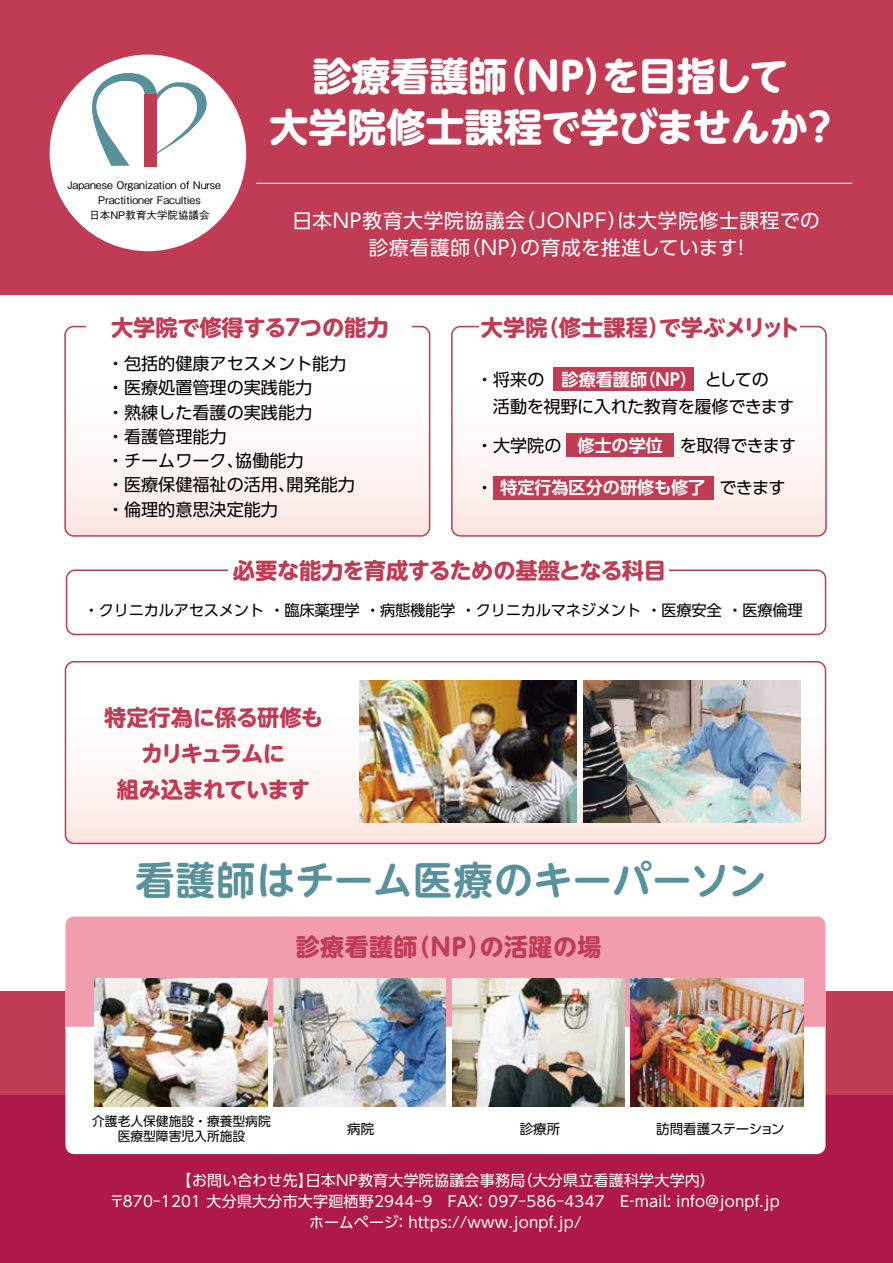
<style>
.page{position:relative;width:893px;height:1263px;background:#fff}
.page>*{position:absolute;margin:0;border:0;box-sizing:border-box;transform-origin:0 0}
.t1{font:700 39px "UD Shin M Go Pr 6 N";letter-spacing:-.005em;color:#fff}
.t2{font:700 39px "UD Shin M Go Pr 6 N De";letter-spacing:.02em;color:#58919b}
.t3{font:700 24px "UD Shin M Go Pr 6 N";letter-spacing:.02em;color:#bf3c54}
.t4{font:700 22.35px/36px "UD Shin M Go Pr 6 N";letter-spacing:-.025em;color:#bf3c54;text-align:center}
.t5{font:700 22.35px "UD Shin M Go Pr 6 N";letter-spacing:-.1em;color:#bf3c54}
.t6{font:19.65px "UD Shin Go Pr 6 N";letter-spacing:.04em;color:#fff}
.t7{font:19.65px "UD Shin Go Pr 6 N";letter-spacing:.015em;color:#fff}
.t8{font:17.1px/24.3px "UD Shin Go Pr 6 N";color:#000}
.t9{font:17.1px/27.2px "UD Shin Go Pr 6 N";letter-spacing:-.025em;color:#000}
.t10{font:17.1px "UD Shin Go Pr 6 N";letter-spacing:-.03em;color:#000}
.t11{font:700 17.1px "UD Shin Go Pr 6 N De";color:#fff}
.t12{font:15.3px "UD Shin Go Pr 6 N";letter-spacing:-.02em;color:#000}
.t13{font:15px/21px "UD Shin Go Pr 6 N";letter-spacing:.015em;color:#fff}
.t14{font:13.5px "UD Shin Go Pr 6 N";letter-spacing:-.01em;color:#000}
.t15{font:12.75px "UD Shin Go Pr 6 N";color:#000}
.t16{font:500 10.5px "Gothic BBB Pr 6 N";color:#000}
.s1{font-family:"UD Shin Go Pr 6 N De";font-weight:700;color:#fff}
.s2{font-family:"UD Shin Go Pr 6 N";font-weight:400;color:#000}
</style>
<div class="page">
<svg style="left:65px;top:662px;width:760px;height:181px"></svg>
<div style="left:65px;top:661px;width:761px;height:183px;border:2px solid #bf3c54;border-radius:9px"></div>
<svg style="left:67px;top:327px;width:363px;height:209px"></svg>
<div style="left:64px;top:326px;width:366px;height:211px;border:2px solid #bf3c54;border-radius:9px"></div>
<svg style="left:452px;top:327px;width:374px;height:207px"></svg>
<div style="left:451px;top:326px;width:376px;height:211px;border:2px solid #bf3c54;border-radius:9px"></div>
<div style="left:0;top:0;width:893px;height:294px;background:#bf3c54"></div>
<div style="left:0;top:992px;width:893px;height:271px;background:#bf3c54"></div>
<div style="left:0;top:1095px;width:893px;height:168px;background:#af194a"></div>
<div style="left:86px;top:311px;width:326px;height:30px;background:#fff"></div>
<div style="left:65px;top:916px;width:760px;height:238px;background:#fff;border-radius:9px"></div>
<div style="left:65px;top:916px;width:760px;height:111px;background:#f19dae"></div>
<div style="left:479px;top:311px;width:320px;height:30px;background:#fff"></div>
<div style="left:566px;top:433px;width:108px;height:23px;background:#bf3c54"></div>
<div style="left:553px;top:367px;width:140px;height:24px;background:#bf3c54"></div>
<div style="left:493px;top:476px;width:220px;height:23px;background:#bf3c54"></div>
<img style="left:274px;top:978px;width:172px;height:129px">
<img style="left:95px;top:978px;width:172px;height:129px">
<img style="left:452px;top:978px;width:172px;height:129px">
<img style="left:360px;top:680px;width:217px;height:142px">
<img style="left:583px;top:680px;width:218px;height:142px">
<img style="left:631px;top:978px;width:172px;height:129px">
<div style="left:66px;top:569px;width:760px;height:66px;border:2px solid #bf3c54;border-radius:9px"></div>
<div style="left:228px;top:555px;width:441px;height:29px;background:#fff"></div>
<hr style="left:256px;top:183px;width:596px;height:1px;background:#fff">
<div style="left:50px;top:55px;width:196px;height:196px;background:#fff;border-radius:50%"></div>
<svg style="left:92px;top:73px;width:119px;height:93px"></svg>
<div style="left:144px;top:94px;width:13px;height:72px;background:#bf3c54"></div>
<h1 class="t1" style="left:313px;top:42px;width:196px">診療看護師</h1>
<h1 class="t1" style="left:489px;top:42px;width:301px">（NP を目指して</h1>
<h1 class="t1" style="left:583px;top:42px;width:40px">）</h1>
<p class="t16" style="left:67px;top:176px;width:155px">Japanese Organization of Nurse</p>
<p class="t16" style="left:98px;top:191px;width:104px">Practitioner Faculties</p>
<p class="t16" style="left:89px;top:206px;width:122px">日本NP教育大学院協議会</p>
<h1 class="t1" style="left:269px;top:93px;width:540px">大学院修士課程で学びませんか</h1>
<h1 class="t1" style="left:800px;top:93px;width:40px">?</h1>
<h3 class="t6" style="left:292px;top:205px;width:234px">日本NP教育大学院協議会</h3>
<h3 class="t6" style="left:617px;top:205px;width:204px">は大学院修士課程での</h3>
<h3 class="t6" style="left:515px;top:205px;width:114px">（JONPF）</h3>
<h3 class="t6" style="left:460px;top:232px;width:71px">（NP）</h3>
<h3 class="t6" style="left:369px;top:232px;width:103px">診療看護師</h3>
<h3 class="t7" style="left:520px;top:232px;width:219px">の育成を推進しています</h3>
<h3 class="t6" style="left:731px;top:232px;width:21px">!</h3>
<h3 class="t4" style="left:111px;top:308px;width:177px">大学院で修得する</h3>
<h3 class="t4" style="left:300px;top:308px;width:90px">つの能力</h3>
<h3 class="t4" style="left:282px;top:308px;width:24px">７</h3>
<h3 class="t4" style="left:537px;top:308px;width:135px">（修士課程）</h3>
<h3 class="t4" style="left:481px;top:308px;width:68px">大学院</h3>
<h3 class="t5" style="left:659px;top:308px;width:143px">で学ぶメリット</h3>
<p class="t8" style="left:107px;top:351px;width:241px">・包括的健康アセスメント能力</p>
<p class="t8" style="left:107px;top:375px;width:207px">・医療処置管理の実践能力</p>
<p class="t8" style="left:107px;top:399px;width:207px">・熟練した看護の実践能力</p>
<p class="t8" style="left:107px;top:424px;width:121px">・看護管理能力</p>
<p class="t8" style="left:235px;top:448px;width:70px">協働能力</p>
<p class="t8" style="left:107px;top:448px;width:138px">・チームワーク、</p>
<p class="t9" style="left:493px;top:365px;width:303px;text-indent:-17px">・将来の　<span class="s1">診療看護師<br></span>活動を視野に入れた教育を履修できます</p>
<p class="t10" style="left:577px;top:432px;width:220px"><span class="s1">修士の学位</span>　を取得できます</p>
<p class="t8" style="left:639px;top:366px;width:132px"><span class="s1">（NP）</span>　としての</p>
<p class="t8" style="left:476px;top:433px;width:87px">・大学院の</p>
<p class="t8" style="left:107px;top:472px;width:190px">・医療保健福祉の活用、・倫理的意思決定能力</p>
<p class="t8" style="left:287px;top:472px;width:70px">開発能力</p>
<p class="t11" style="left:476px;top:474px;width:231px"><span class="s2">・</span>特定行為区分の研修も修了</p>
<p class="t8" style="left:719px;top:475px;width:67px">できます</p>
<h3 class="t4" style="left:233px;top:551px;width:435px">必要な能力を育成するための基盤となる科目</h3>
<p class="t12" style="left:84px;top:598px;width:720px">・クリニカルアセスメント・臨床薬理学・病態機能学・クリニカルマネジメント・医療安全・医療倫理</p>
<h3 class="t4" style="left:104px;top:698px;width:221px">特定行為に係る研修もカリキュラムに<br>組み込まれています</h3>
<h1 class="t2" style="left:135px;top:847px;width:633px">看護師はチーム医療のキーパーソン</h1>
<h2 class="t3" style="left:296px;top:926px;width:123px">診療看護師</h2>
<h2 class="t3" style="left:406px;top:926px;width:87px">（NP）</h2>
<h2 class="t3" style="left:480px;top:926px;width:123px">の活躍の場</h2>
<p class="t15" style="left:92px;top:1111px;width:180px">介護老人保健施設・療養型病院</p>
<p class="t15" style="left:118px;top:1126px;width:129px">医療型障害児入所施設</p>
<p class="t14" style="left:347px;top:1117px;width:28px">病院</p>
<p class="t14" style="left:520px;top:1117px;width:42px">診療所</p>
<p class="t14" style="left:656px;top:1117px;width:130px">訪問看護ステーション</p>
<p class="t13" style="left:177px;top:1169px;width:138px">【お問い合わせ先】</p>
<p class="t13" style="left:306px;top:1169px;width:221px">日本NP教育大学院協議会事務局</p>
<p class="t13" style="left:517px;top:1169px;width:199px">（大分県立看護科学大学内(</p>
<p class="t13" style="left:394px;top:1190px;width:189px;text-indent:-284px">〒870‒1201 大分県大分市大字廻栖野2944 9‒ 　FAX：https://www.jonpf.jp/</p>
<p class="t13" style="left:635px;top:1190px;width:146px">mail: info@jonpf.jp</p>
<p class="t13" style="left:473px;top:1190px;width:168px">：097‒586‒4347　 ‐E</p>
<p class="t13" style="left:309px;top:1211px;width:91px">ホームページ</p>
</div>
